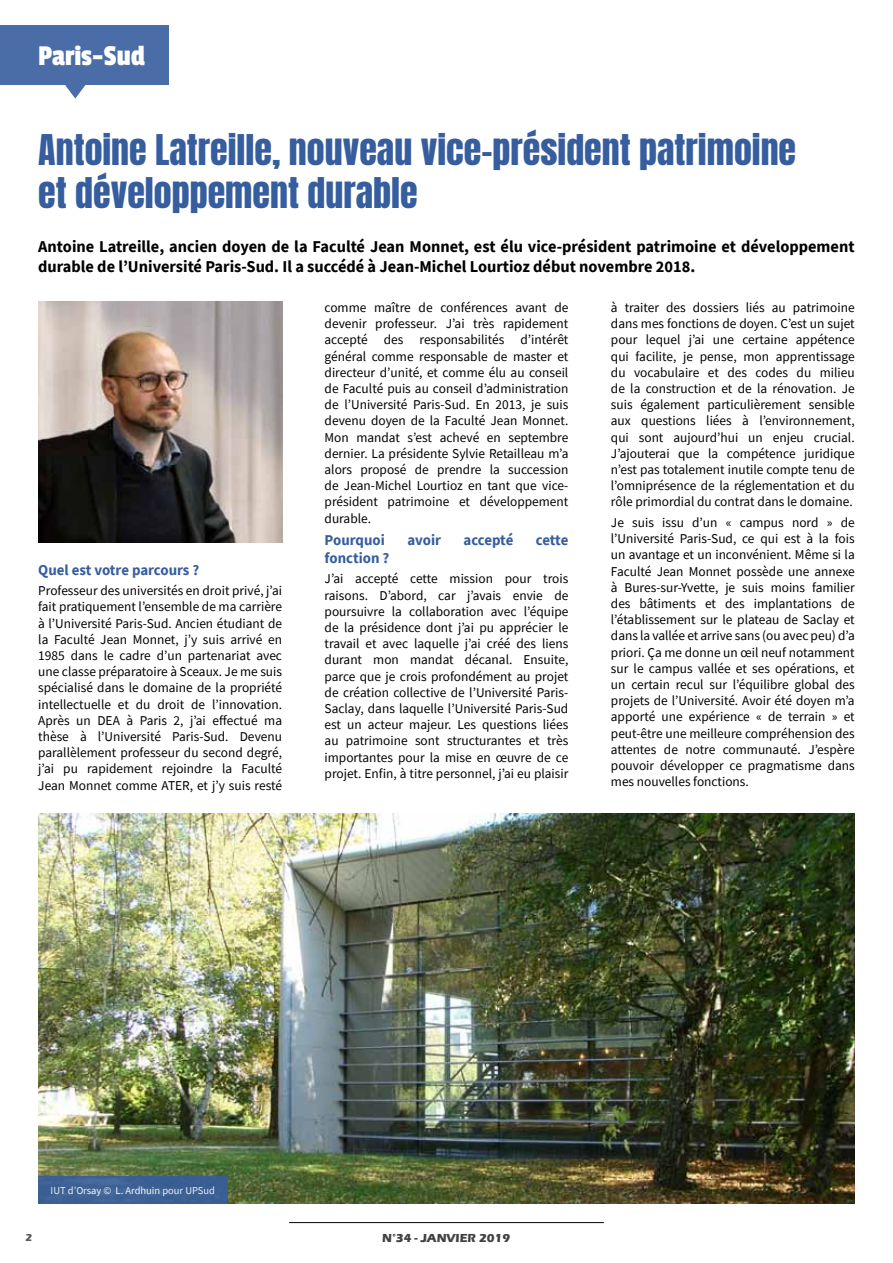
<style>
.page{position:relative;width:893px;height:1263px;background:#fff}
.page>*{position:absolute;margin:0;border:0;box-sizing:border-box;transform-origin:0 0}
.t1{font:36px/43.2px "Anton";color:#365d9e}
.t2{font:30px "Passion One";color:#fff}
.t3{font:700 16.5px/19.8px "Source Sans Pro";color:#000}
.t4{font:700 15px "Source Sans Pro";color:#365d9e}
.t5{font:700 15px "Source Sans Pro";letter-spacing:-.02em;color:#365d9e}
.t6{font:13.5px/16.2px "Source Sans Pro";color:#000;text-align:justify}
.t7{font:700 12px "Eras ITC";color:#414042}
.t8{font:10.5px "Source Sans Pro";color:#fff}
.t9{font:700 10.5px "Eras ITC";color:#58595b}
</style>
<div class="page">
<hr style="left:289px;top:1222px;width:315px;height:1px;background:#000">
<img style="left:38px;top:813px;width:817px;height:390px">
<img style="left:38px;top:302px;width:244px;height:240px">
<div style="left:0;top:26px;width:168px;height:59px;background:#4a6da8"></div>
<svg style="left:65px;top:85px;width:21px;height:14px"></svg>
<div style="left:38px;top:1176px;width:189px;height:28px;background:#3c6195"></div>
<h2 class="t2" style="left:38px;top:40px;width:108px">Paris-Sud</h2>
<h1 class="t1" style="left:38px;top:131px;width:759px">Antoine Latreille, nouveau vice-président patrimoine et développement durable</h1>
<p class="t3" style="left:38px;top:237px;width:818px">Antoine Latreille, ancien doyen de la Faculté Jean Monnet, est élu vice-président patrimoine et développement durable de l’Université Paris-Sud. Il a succédé à Jean-Michel Lourtioz début novembre 2018.</p>
<p class="t4" style="left:38px;top:560px;width:163px">Quel est votre parcours ?</p>
<p class="t6" style="left:38px;top:582px;width:245px">Professeur des universités en droit privé, j’ai fait pratiquement l’ensemble de ma carrière à l’Université Paris-Sud. Ancien étudiant de la Faculté Jean Monnet, j’y suis arrivé en 1985 dans le cadre d’un partenariat avec une classe préparatoire à Sceaux. Je me suis spécialisé dans le domaine de la propriété intellectuelle et du droit de l’innovation.<br>Après un DEA à Paris 2, j’ai effectué ma thèse à l’Université Paris-Sud. Devenu parallèlement professeur du second degré, j’ai pu rapidement rejoindre la Faculté Jean Monnet comme ATER, et j’y suis resté</p>
<p class="t6" style="left:325px;top:299px;width:245px">comme maître de conférences avant de devenir professeur. J’ai très rapidement accepté des responsabilités d’intérêt général comme responsable de master et directeur d’unité, et comme élu au conseil de Faculté puis au conseil d’administration de l’Université Paris-Sud. En 2013, je suis devenu doyen de la Faculté Jean Monnet.<br>Mon mandat s’est achevé en septembre dernier. La présidente Sylvie Retailleau m’a alors proposé de prendre la succession de Jean-Michel Lourtioz en tant que vice&shy;président patrimoine et développement durable.</p>
<p class="t4" style="left:325px;top:530px;width:62px">Pourquoi</p>
<p class="t4" style="left:407px;top:530px;width:35px">avoir</p>
<p class="t5" style="left:464px;top:530px;width:51px">accepté</p>
<p class="t4" style="left:536px;top:530px;width:34px">cette</p>
<p class="t4" style="left:325px;top:548px;width:66px">fonction ?</p>
<p class="t6" style="left:325px;top:571px;width:245px">J’ai accepté cette mission pour trois raisons. D’abord, car j’avais envie de poursuivre la collaboration avec l’équipe de la présidence dont j’ai pu apprécier le travail et avec laquelle j’ai créé des liens durant mon mandat décanal. Ensuite, parce que je crois profondément au projet de création collective de l’Université Paris-Saclay, dans laquelle l’Université Paris-Sud est un acteur majeur. Les questions liées au patrimoine sont structurantes et très importantes pour la mise en œuvre de ce projet. Enfin, à titre personnel, j’ai eu plaisir</p>
<p class="t6" style="left:611px;top:299px;width:245px">à traiter des dossiers liés au patrimoine dans mes fonctions de doyen. C’est un sujet pour lequel j’ai une certaine appétence qui facilite, je pense, mon apprentissage du vocabulaire et des codes du milieu de la construction et de la rénovation. Je suis également particulièrement sensible aux questions liées à l’environnement, qui sont aujourd’hui un enjeu crucial.<br>J’ajouterai que la compétence juridique n’est pas totalement inutile compte tenu de l’omniprésence de la réglementation et du rôle primordial du contrat dans le domaine.</p>
<p class="t6" style="left:611px;top:514px;width:245px">Je suis issu d’un « campus nord » de l’Université Paris-Sud, ce qui est à la fois un avantage et un inconvénient. Même si la Faculté Jean Monnet possède une annexe à Bures-sur-Yvette, je suis moins familier des bâtiments et des implantations de l’établissement sur le plateau de Saclay et dans la vallée et arrive sans (ou avec peu) d’a priori. Ça me donne un œil neuf notamment sur le campus vallée et ses opérations, et un certain recul sur l’équilibre global des projets de l’Université. Avoir été doyen m’a apporté une expérience « de terrain » et peut-être une meilleure compréhension des attentes de notre communauté. J’espère pouvoir développer ce pragmatisme dans mes nouvelles fonctions.</p>
<p class="t8" style="left:51px;top:1183px;width:166px">IUT d’Orsay © L. Ardhuin pour UPSud</p>
<p class="t9" style="left:26px;top:1231px;width:8px">2</p>
<p class="t7" style="left:382px;top:1231px;width:129px">N°34 - JANVIER 2019</p>
</div>
